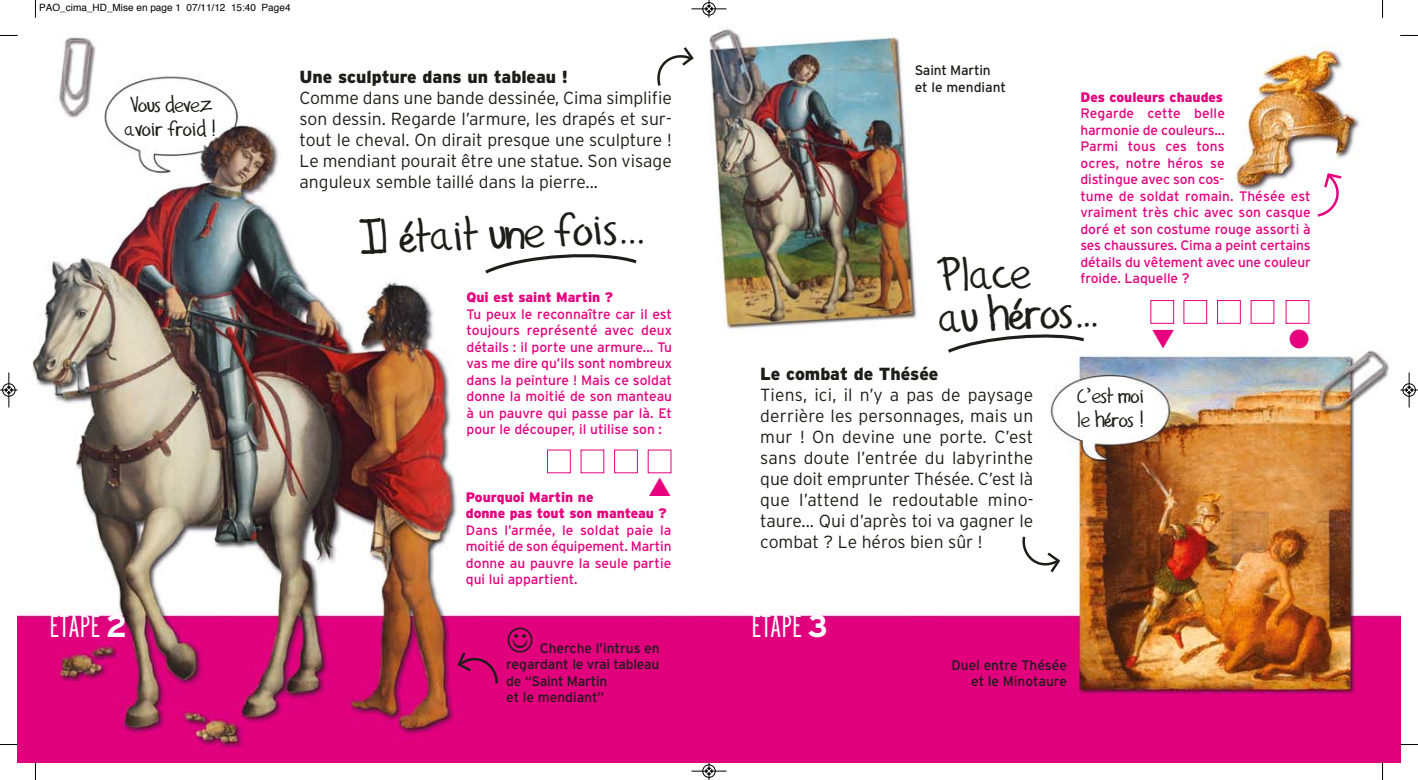
<style>
.page{position:relative;width:1418px;height:780px;background:#fff}
.page>*{position:absolute;margin:0;border:0;box-sizing:border-box;transform-origin:0 0}
.t1{font:43.75px/41px "Gilles'Comic Font";color:#1d1d1b}
.t2{font:300 extra-condensed 31.25px "Interstate";color:#fff}
.t3{font:26.25px "Zapf Dingbats ITC";color:#e6007e}
.t4{font:20px/24px "Gilles'Comic Font";color:#1d1d1b}
.t5{font:300 17.5px/21px "Interstate";color:#1d1d1b;text-align:justify}
.t6{font:900 17.5px "Interstate";color:#1d1d1b}
.t7{font:13.75px/16.5px "Interstate";color:#e6007e;text-align:justify}
.t8{font:13.75px/16.5px "Interstate";color:#1d1d1b}
.t9{font:900 13.75px/16.5px "Interstate";color:#e6007e}
.t10{font:10px "Helvetica";color:#000}
.s1{font-weight:700;font-stretch:normal}
</style>
<div class="page">
<img style="left:18px;top:29px;width:1382px;height:733px">
<svg style="left:482px;top:251px;width:158px;height:25px"></svg>
<svg style="left:944px;top:332px;width:143px;height:23px"></svg>
<svg style="left:1314px;top:171px;width:32px;height:47px"></svg>
<svg style="left:1020px;top:534px;width:42px;height:41px"></svg>
<svg style="left:455px;top:649px;width:44px;height:37px;background:#c90471"></svg>
<svg style="left:654px;top:44px;width:42px;height:44px"></svg>
<svg style="left:35px;top:0;width:1px;height:18px"></svg>
<svg style="left:0;top:35px;width:18px;height:1px"></svg>
<svg style="left:1382px;top:0;width:1px;height:18px"></svg>
<svg style="left:1400px;top:35px;width:17px;height:1px"></svg>
<svg style="left:35px;top:762px;width:1px;height:18px"></svg>
<svg style="left:0;top:744px;width:18px;height:1px"></svg>
<svg style="left:1381px;top:762px;width:2px;height:18px"></svg>
<svg style="left:1400px;top:744px;width:17px;height:1px"></svg>
<div style="left:702px;top:2px;width:13px;height:14px;border:1px solid #fff;border-radius:50%"></div>
<hr style="left:691px;top:9px;width:35px;height:1px;background:#000">
<div style="left:702px;top:2px;width:13px;height:13px;border:1px solid #000;border-radius:50%"></div>
<svg style="left:705px;top:0;width:7px;height:18px"></svg>
<hr style="left:691px;top:770px;width:35px;height:1px;background:#000">
<div style="left:702px;top:764px;width:13px;height:13px;border:1px solid #000;border-radius:50%"></div>
<svg style="left:705px;top:762px;width:7px;height:17px"></svg>
<div style="left:2px;top:383px;width:14px;height:13px;border:1px solid #fff;border-radius:50%"></div>
<hr style="left:9px;top:372px;width:1px;height:35px;background:#000">
<div style="left:2px;top:383px;width:13px;height:13px;border:1px solid #000;border-radius:50%"></div>
<svg style="left:0;top:387px;width:18px;height:6px"></svg>
<hr style="left:1408px;top:372px;width:1px;height:35px;background:#000">
<div style="left:1402px;top:383px;width:13px;height:13px;border:1px solid #000;border-radius:50%"></div>
<svg style="left:1400px;top:387px;width:17px;height:6px"></svg>
<svg style="left:547px;top:449px;width:124px;height:47px"></svg>
<svg style="left:508px;top:627px;width:24px;height:25px"></svg>
<svg style="left:1150px;top:300px;width:159px;height:48px"></svg>
<p class="t10" style="left:39px;top:4px;width:253px">PAO_cima_HD_Mise en page 1 07/11/12 15:40 Page4</p>
<h3 class="t4" style="left:125px;top:92px;width:94px">Vous devez avoir froid !</h3>
<p class="t6" style="left:299px;top:70px;width:270px">Une sculpture dans un tableau !</p>
<p class="t5" style="left:299px;top:88px;width:374px">Comme dans une bande dessinée, Cima simplifie son dessin. Regarde l’armure, les drapés et sur&shy;tout le cheval. On dirait presque une sculpture !<br>Le mendiant pourait être une statue. Son visage anguleux semble taillé dans la pierre...</p>
<h1 class="t1" style="left:364px;top:218px;width:283px;rotate:-2deg">Il était une fois...</h1>
<p class="t9" style="left:466px;top:290px;width:148px">Qui est saint Martin ?</p>
<p class="t7" style="left:466px;top:307px;width:207px">Tu peux le reconnaître car il est toujours représenté avec deux détails : il porte une armure... Tu vas me dire qu’ils sont nombreux dans la peinture ! Mais ce soldat donne la moitié de son manteau à un pauvre qui passe par là. Et pour le découper, il utilise son :</p>
<p class="t9" style="left:466px;top:490px;width:202px">Pourquoi Martin ne<br>donne pas tout son manteau ?</p>
<p class="t7" style="left:466px;top:523px;width:207px">Dans l’armée, le soldat paie la moitié de son équipement. Martin donne au pauvre la seule partie qui lui appartient.</p>
<p class="t8" style="left:914px;top:63px;width:93px">Saint Martin et le mendiant</p>
<p class="t9" style="left:1080px;top:90px;width:144px">Des couleurs chaudes</p>
<p class="t7" style="left:1080px;top:106px;width:232px;text-align:left">Regarde cette belle<br>harmonie de couleurs...<br>Parmi tous ces tons<br>ocres, notre héros se<br>dis tingue avec son cos -<br>tume de soldat romain. Thésée est vraiment très chic avec son casque doré et son costume rouge assorti à ses chaussures. Cima a peint certains détails du vêtement avec une couleur froide. Laquelle ?</p>
<h1 class="t1" style="left:936px;top:256px;width:162px;rotate:-2deg">Place<br>au héros...</h1>
<h3 class="t3" style="left:1288px;top:326px;width:22px">●</h3>
<p class="t6" style="left:760px;top:367px;width:180px">Le combat de Thésée</p>
<p class="t5" style="left:760px;top:386px;width:274px">Tiens, ici, il n’y a pas de paysage derrière les personnages, mais un mur ! On devine une porte. C’est sans doute l’entrée du labyrinthe que doit emprunter Thésée. C’est là que l’attend le redoutable mino&shy;taure... Qui d’après toi va gagner le combat ? Le héros bien sûr !</p>
<h3 class="t4" style="left:1076px;top:384px;width:70px">C’est moi le héros !</h3>
<h2 class="t2" style="left:50px;top:614px;width:79px">ÉTAPE <span class="s1">2</span></h2>
<h2 class="t2" style="left:751px;top:614px;width:78px">ÉTAPE <span class="s1">3</span></h2>
<p class="t8" style="left:506px;top:640px;width:155px;text-indent:33px">Cherche l’intrus en regardant le vrai tableau de “Saint Martin<br>et le mendiant”</p>
<p class="t8" style="left:951px;top:658px;width:117px;text-align:right">Duel entre Thésée et le Minotaure</p>
</div>
